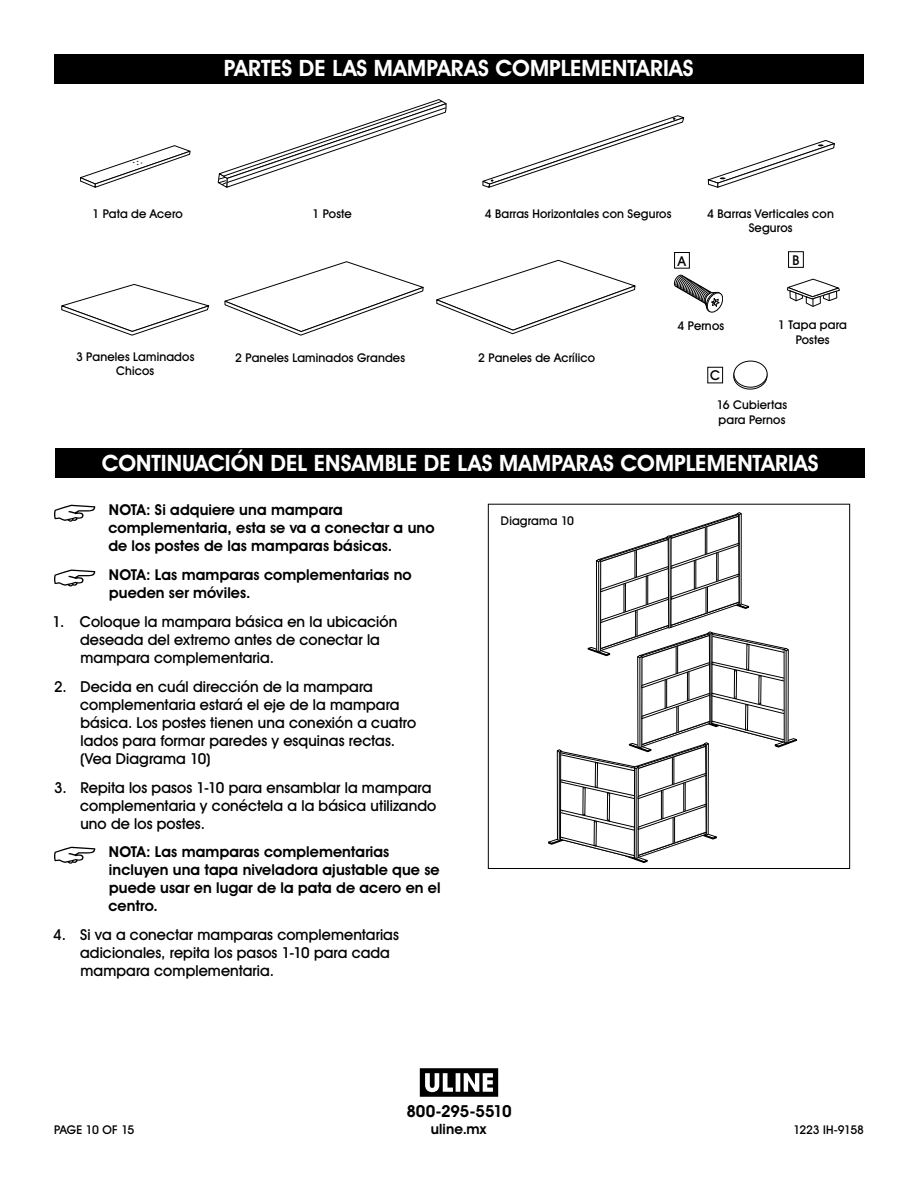
<style>
.page{position:relative;width:918px;height:1188px;background:#fff}
.page>*{position:absolute;margin:0;border:0;box-sizing:border-box;transform-origin:0 0}
.t1{font:700 22.5px "Uline Two Knine";letter-spacing:.005em;color:#fff}
.t2{font:700 16.5px "Uline Two Knine";letter-spacing:-.015em;color:#000}
.t3{font:15px/18px "Uline Two Knine";letter-spacing:.005em;color:#000}
.t4{font:700 15px/18px "Uline Two Knine";letter-spacing:.005em;color:#000}
.t5{font:700 14.25px "Uline Two Knine";letter-spacing:.01em;color:#000}
.t6{font:13.5px "Uline Two Knine";color:#000}
.t7{font:12px/14.4px "Uline Two Knine";letter-spacing:.015em;color:#000;text-align:center}
.t8{font:12px "Uline Two Knine";letter-spacing:-.02em;color:#000}
</style>
<div class="page">
<svg style="left:54px;top:505px;width:41px;height:17px"></svg>
<svg style="left:54px;top:570px;width:41px;height:16px"></svg>
<svg style="left:54px;top:847px;width:41px;height:17px"></svg>
<svg style="left:548px;top:512px;width:249px;height:351px"></svg>
<div style="left:488px;top:504px;width:362px;height:365px;border:1px solid #000"></div>
<svg style="left:420px;top:1068px;width:78px;height:29px"></svg>
<div style="left:55px;top:448px;width:810px;height:30px;background:#000"></div>
<svg style="left:436px;top:260px;width:199px;height:74px"></svg>
<svg style="left:80px;top:145px;width:110px;height:43px"></svg>
<svg style="left:483px;top:115px;width:202px;height:73px"></svg>
<svg style="left:225px;top:261px;width:199px;height:75px"></svg>
<svg style="left:61px;top:284px;width:148px;height:52px"></svg>
<svg style="left:218px;top:99px;width:228px;height:89px"></svg>
<svg style="left:787px;top:279px;width:53px;height:28px"></svg>
<svg style="left:734px;top:363px;width:33px;height:26px"></svg>
<div style="left:733px;top:362px;width:34px;height:27px;border:1px solid #000;border-radius:50%"></div>
<div style="left:734px;top:361px;width:33px;height:26px;background:#fff;border-radius:50%"></div>
<div style="left:733px;top:361px;width:35px;height:27px;border:1px solid #000;border-radius:50%"></div>
<svg style="left:707px;top:140px;width:128px;height:48px"></svg>
<svg style="left:674px;top:275px;width:49px;height:37px"></svg>
<div style="left:674px;top:252px;width:16px;height:17px;border:1px solid #000"></div>
<div style="left:788px;top:251px;width:16px;height:17px;border:1px solid #000"></div>
<div style="left:707px;top:367px;width:16px;height:16px;border:1px solid #000"></div>
<div style="left:54px;top:54px;width:810px;height:30px;background:#000"></div>
<h1 class="t1" style="left:224px;top:54px;width:471px">PARTES DE LAS MAMPARAS COMPLEMENTARIAS</h1>
<p class="t7" style="left:312px;top:206px;width:41px">1 Poste</p>
<p class="t7" style="left:485px;top:206px;width:188px">4 Barras Horizontales con Seguros</p>
<p class="t7" style="left:92px;top:206px;width:92px">1 Pata de Acero</p>
<p class="t7" style="left:707px;top:206px;width:128px">4 Barras Verticales con<br>Seguros</p>
<p class="t6" style="left:678px;top:252px;width:10px">A</p>
<p class="t6" style="left:792px;top:252px;width:8px">B</p>
<p class="t7" style="left:76px;top:349px;width:120px">3 Paneles Laminados<br>Chicos</p>
<p class="t7" style="left:235px;top:350px;width:171px">2 Paneles Laminados Grandes</p>
<p class="t7" style="left:478px;top:350px;width:118px">2 Paneles de Acrílico</p>
<p class="t7" style="left:678px;top:319px;width:48px">4 Pernos</p>
<p class="t6" style="left:710px;top:367px;width:12px">C</p>
<p class="t7" style="left:778px;top:318px;width:70px">1 Tapa para<br>Postes</p>
<p class="t7" style="left:717px;top:398px;width:72px;text-align:left">16 Cubiertas para Pernos</p>
<h1 class="t1" style="left:102px;top:449px;width:718px">CONTINUACIÓN DEL ENSAMBLE DE LAS MAMPARAS COMPLEMENTARIAS</h1>
<p class="t4" style="left:108px;top:501px;width:328px">NOTA: Si adquiere una mampara complementaria, esta se va a conectar a uno de los postes de las mamparas básicas.</p>
<p class="t4" style="left:109px;top:566px;width:304px">NOTA: Las mamparas complementarias no pueden ser móviles.</p>
<p class="t3" style="left:80px;top:613px;width:319px;text-indent:-27px">1. Coloque la mampara básica en la ubicación deseada del extremo antes de conectar la mampara complementaria.</p>
<p class="t3" style="left:80px;top:677px;width:338px;text-indent:-26px">2. Decida en cuál dirección de la mampara complementaria estará el eje de la mampara básica. Los postes tienen una conexión a cuatro lados para formar paredes y esquinas rectas. (Vea Diagrama 10)</p>
<p class="t3" style="left:80px;top:778px;width:358px;text-indent:-26px">3. Repita los pasos 1-10 para ensamblar la mampara complementaria y conéctela a la básica utilizando uno de los postes.</p>
<p class="t4" style="left:108px;top:843px;width:334px">NOTA: Las mamparas complementarias incluyen una tapa niveladora ajustable que se puede usar en lugar de la pata de acero en el centro.</p>
<p class="t3" style="left:80px;top:926px;width:320px;text-indent:-27px">4. Si va a conectar mamparas complementarias adicionales, repita los pasos 1-10 para cada mampara complementaria.</p>
<p class="t7" style="left:501px;top:513px;width:75px">Diagrama 10</p>
<p class="t2" style="left:406px;top:1101px;width:107px">800-295-5510</p>
<p class="t5" style="left:431px;top:1120px;width:57px">uline.mx</p>
<p class="t8" style="left:54px;top:1122px;width:82px">PAGE 10 OF 15</p>
<p class="t8" style="left:793px;top:1122px;width:72px">1223 IH-9158</p>
</div>
